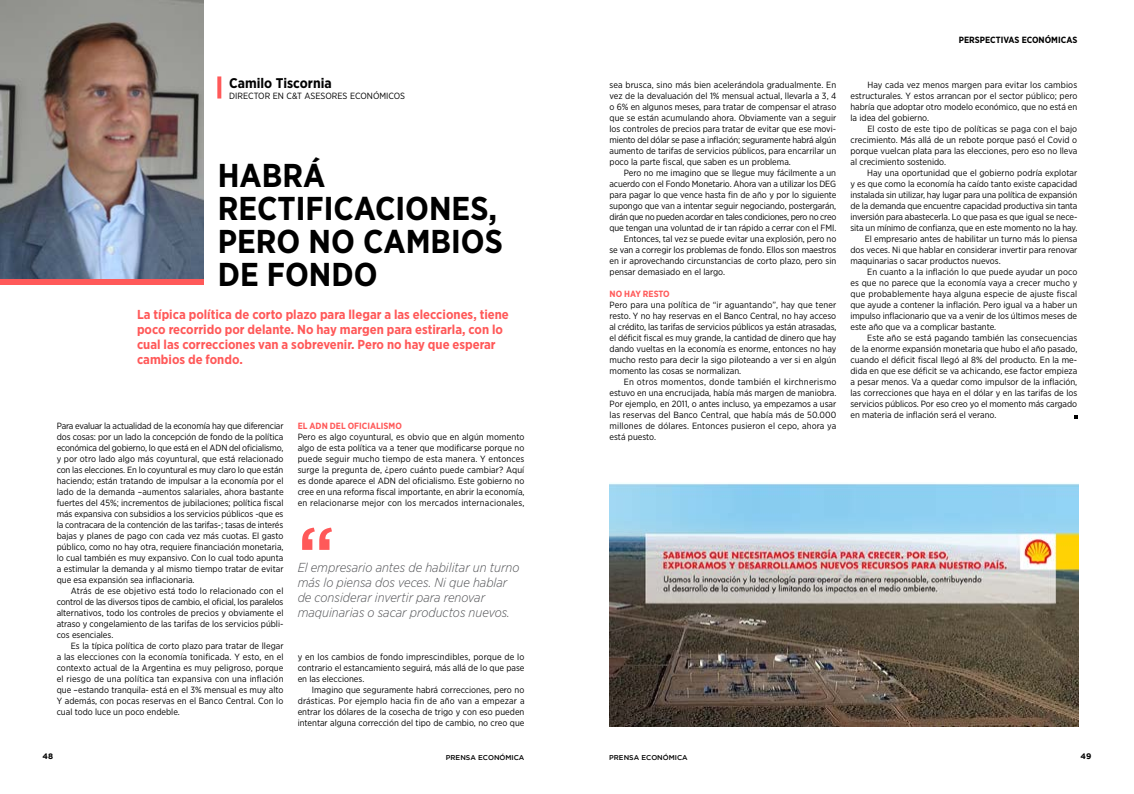
<style>
.page{position:relative;width:1134px;height:794px;background:#fff}
.page>*{position:absolute;margin:0;border:0;box-sizing:border-box;transform-origin:0 0}
.t1{font:500 80px "Gotham Narrow";color:#ff5959}
.t2{font:700 33px/33px "Gotham Narrow";color:#000}
.t3{font:700 14px "Gotham Narrow";color:#000}
.t4{font:700 13px/15px "Gotham Narrow";color:#ff5959}
.t5{font:italic 300 13px/15px "Gotham Narrow";color:#505154}
.t6{font:9px/11px "Gotham Narrow";color:#000;text-align:justify}
.t7{font:9px "Gotham Narrow";letter-spacing:-.03em;color:#000}
.t8{font:9px "Gotham Narrow";letter-spacing:.02em;color:#000}
.t9{font:700 9px "Gotham Narrow";color:#ff5959}
.t10{font:700 9px "Gotham Narrow";color:#000}
.t11{font:700 8px "Gotham";color:#000}
.t12{font:500 7px "Gotham";color:#000}
</style>
<div class="page">
<svg style="left:0;top:278px;width:203px;height:7px"></svg>
<svg style="left:217px;top:76px;width:4px;height:22px"></svg>
<img style="left:0;top:0;width:203px;height:278px">
<img style="left:609px;top:483px;width:469px;height:243px">
<h3 class="t3" style="left:229px;top:74px;width:104px">Camilo Tiscornia</h3>
<p class="t6" style="left:229px;top:90px;width:178px">DIRECTOR EN C&amp;T ASESORES ECONÓMICOS</p>
<h2 class="t2" style="left:218px;top:159px;width:287px">HABRÁ<br>RECTIFICACIONES,<br>PERO NO CAMBIOS<br>DE FONDO</h2>
<h3 class="t4" style="left:137px;top:307px;width:373px">La típica política de corto plazo para llegar a las elecciones, tiene poco recorrido por delante. No hay margen para estirarla, con lo cual las correcciones van a sobrevenir. Pero no hay que esperar cambios de fondo.</h3>
<p class="t6" style="left:57px;top:420px;width:228px">Para evaluar la actualidad de la economía hay que diferenciar dos cosas: por un lado la concepción de fondo de la política económica del gobierno, lo que está en el ADN del oficialismo, y por otro lado algo más coyuntural, que está relacionado con las elecciones. En lo coyuntural es muy claro lo que están haciendo; están tratando de impulsar a la economía por el lado de la demanda –aumentos salariales, ahora bastante fuertes del 45%; incrementos de jubilaciones; política fiscal más expansiva con subsidios a los servicios públicos -que es la contracara de la contención de las tarifas-; tasas de interés bajas y planes de pago con cada vez más cuotas. El gasto público, como no hay otra, requiere financiación monetaria, lo cual también es muy expansivo. Con lo cual todo apunta a estimular la demanda y al mismo tiempo tratar de evitar que esa expansión sea inflacionaria.</p>
<p class="t6" style="left:57px;top:585px;width:228px;text-indent:14px">Atrás de ese objetivo está todo lo relacionado con el control de las diversos tipos de cambio, el oficial, los paralelos alternativos, todo los controles de precios y obviamente el atraso y congelamiento de las tarifas de los servicios públi&shy;cos esenciales.</p>
<p class="t6" style="left:57px;top:640px;width:228px;text-indent:14px">Es la típica política de corto plazo para tratar de llegar a las elecciones con la economía tonificada. Y esto, en el contexto actual de la Argentina es muy peligroso, porque el riesgo de una política tan expansiva con una inflación que –estando tranquila- está en el 3% mensual es muy alto Y además, con pocas reservas en el Banco Central. Con lo cual todo luce un poco endeble.</p>
<p class="t9" style="left:298px;top:420px;width:106px">EL ADN DEL OFICIALISMO</p>
<p class="t6" style="left:298px;top:431px;width:228px">Pero es algo coyuntural, es obvio que en algún momento algo de esta política va a tener que modificarse porque no puede seguir mucho tiempo de esta manera. Y entonces surge la pregunta de, ¿pero cuánto puede cambiar? Aquí es donde aparece el ADN del oficialismo. Este gobierno no cree en una reforma fiscal importante, en abrir la economía, en relacionarse mejor con los mercados internacionales,</p>
<h1 class="t1" style="left:298px;top:505px;width:39px">“</h1>
<h3 class="t5" style="left:298px;top:559px;width:223px">El empresario antes de habilitar un turno más lo piensa dos veces. Ni que hablar de considerar invertir para renovar maquinarias o sacar productos nuevos.</h3>
<p class="t6" style="left:298px;top:651px;width:228px">y en los cambios de fondo imprescindibles, porque de lo contrario el estancamiento seguirá, más allá de lo que pase en las elecciones.</p>
<p class="t6" style="left:298px;top:684px;width:228px;text-indent:14px">Imagino que seguramente habrá correcciones, pero no drásticas. Por ejemplo hacia fin de año van a empezar a entrar los dólares de la cosecha de trigo y con eso pueden intentar alguna corrección del tipo de cambio, no creo que</p>
<p class="t10" style="left:959px;top:34px;width:120px">PERSPECTIVAS ECONÓMICAS</p>
<p class="t6" style="left:609px;top:79px;width:228px">sea brusca, sino más bien acelerándola gradualmente. En vez de la devaluación del 1% mensual actual, llevarla a 3, 4 o 6% en algunos meses, para tratar de compensar el atraso que se están acumulando ahora. Obviamente van a seguir los controles de precios para tratar de evitar que ese movi&shy;miento del dólar se pase a inflación; seguramente habrá algún aumento de tarifas de servicios públicos, para encarrilar un poco la parte fiscal, que saben es un problema.</p>
<p class="t6" style="left:624px;top:167px;width:214px">Pero no me imagino que se llegue muy fácilmente a un</p>
<p class="t6" style="left:609px;top:178px;width:228px">acuerdo con el Fondo Monetario. Ahora van a utilizar los DEG</p>
<p class="t6" style="left:609px;top:189px;width:228px">para pagar lo que vence hasta fin de año y por lo siguiente</p>
<p class="t6" style="left:609px;top:200px;width:228px">supongo que van a intentar seguir negociando, postergarán,</p>
<p class="t7" style="left:609px;top:211px;width:228px">dirán que no pueden acordar en tales condiciones, pero no creo</p>
<p class="t6" style="left:609px;top:222px;width:228px">que tengan una voluntad de ir tan rápido a cerrar con el FMI.</p>
<p class="t6" style="left:624px;top:233px;width:214px">Entonces, tal vez se puede evitar una explosión, pero no</p>
<p class="t6" style="left:609px;top:244px;width:228px">se van a corregir los problemas de fondo. Ellos son maestros</p>
<p class="t6" style="left:609px;top:255px;width:228px">en ir aprovechando circunstancias de corto plazo, pero sin</p>
<p class="t6" style="left:609px;top:266px;width:117px">pensar demasiado en el largo.</p>
<p class="t9" style="left:609px;top:288px;width:62px">NO HAY RESTO</p>
<p class="t6" style="left:609px;top:299px;width:228px">Pero para una política de “ir aguantando”, hay que tener resto. Y no hay reservas en el Banco Central, no hay acceso al crédito, las tarifas de servicios públicos ya están atrasadas, el déficit fiscal es muy grande, la cantidad de dinero que hay dando vueltas en la economía es enorme, entonces no hay mucho resto para decir la sigo piloteando a ver si en algún momento las cosas se normalizan.</p>
<p class="t6" style="left:609px;top:376px;width:228px;text-indent:14px">En otros momentos, donde también el kirchnerismo estuvo en una encrucijada, había más margen de maniobra.<br>Por ejemplo, en 2011, o antes incluso, ya empezamos a usar las reservas del Banco Central, que había más de 50.000 millones de dólares. Entonces pusieron el cepo, ahora ya está puesto.</p>
<p class="t6" style="left:850px;top:79px;width:228px;text-indent:17px">Hay cada vez menos margen para evitar los cambios estructurales. Y estos arrancan por el sector público; pero habría que adoptar otro modelo económico, que no está en la idea del gobierno.</p>
<p class="t6" style="left:850px;top:123px;width:228px;text-indent:17px">El costo de este tipo de políticas se paga con el bajo crecimiento. Más allá de un rebote porque pasó el Covid o porque vuelcan plata para las elecciones, pero eso no lleva al crecimiento sostenido.</p>
<p class="t6" style="left:867px;top:167px;width:211px">Hay una oportunidad que el gobierno podría explotar</p>
<p class="t6" style="left:850px;top:178px;width:228px">y es que como la economía ha caído tanto existe capacidad</p>
<p class="t6" style="left:850px;top:189px;width:228px">instalada sin utilizar, hay lugar para una política de expansión</p>
<p class="t6" style="left:850px;top:200px;width:228px">de la demanda que encuentre capacidad productiva sin tanta</p>
<p class="t6" style="left:850px;top:211px;width:228px">inversión para abastecerla. Lo que pasa es que igual se nece-</p>
<p class="t6" style="left:850px;top:222px;width:228px">sita un mínimo de confianza, que en este momento no la hay.</p>
<p class="t6" style="left:865px;top:233px;width:214px">El empresario antes de habilitar un turno más lo piensa</p>
<p class="t6" style="left:850px;top:244px;width:228px">dos veces. Ni que hablar en considerar invertir para renovar</p>
<p class="t6" style="left:850px;top:255px;width:152px">maquinarias o sacar productos nuevos.</p>
<p class="t6" style="left:867px;top:266px;width:212px">En cuanto a la inflación lo que puede ayudar un poco</p>
<p class="t6" style="left:850px;top:277px;width:228px">es que no parece que la economía vaya a crecer mucho y</p>
<p class="t8" style="left:850px;top:288px;width:228px">que probablemente haya alguna especie de ajuste fiscal</p>
<p class="t6" style="left:850px;top:299px;width:228px">que ayude a contener la inflación. Pero igual va a haber un</p>
<p class="t6" style="left:850px;top:310px;width:228px">impulso inflacionario que va a venir de los últimos meses de</p>
<p class="t6" style="left:850px;top:321px;width:147px">este año que va a complicar bastante.</p>
<p class="t6" style="left:867px;top:332px;width:212px">Este año se está pagando también las consecuencias</p>
<p class="t6" style="left:850px;top:343px;width:228px">de la enorme expansión monetaria que hubo el año pasado,</p>
<p class="t6" style="left:850px;top:354px;width:228px">cuando el déficit fiscal llegó al 8% del producto. En la me-</p>
<p class="t6" style="left:850px;top:365px;width:228px">dida en que ese déficit se va achicando, ese factor empieza</p>
<p class="t6" style="left:850px;top:376px;width:228px">a pesar menos. Va a quedar como impulsor de la inflación,</p>
<p class="t6" style="left:850px;top:387px;width:228px">las correcciones que haya en el dólar y en las tarifas de los</p>
<p class="t6" style="left:850px;top:398px;width:228px">servicios públicos. Por eso creo yo el momento más cargado</p>
<p class="t6" style="left:850px;top:409px;width:147px">en materia de inflación será el verano.</p>
<p class="t11" style="left:43px;top:751px;width:12px">48</p>
<p class="t12" style="left:446px;top:753px;width:80px">PRENSA ECONÓMICA</p>
<p class="t12" style="left:609px;top:753px;width:80px">PRENSA ECONÓMICA</p>
<p class="t11" style="left:1081px;top:751px;width:12px">49</p>
</div>
